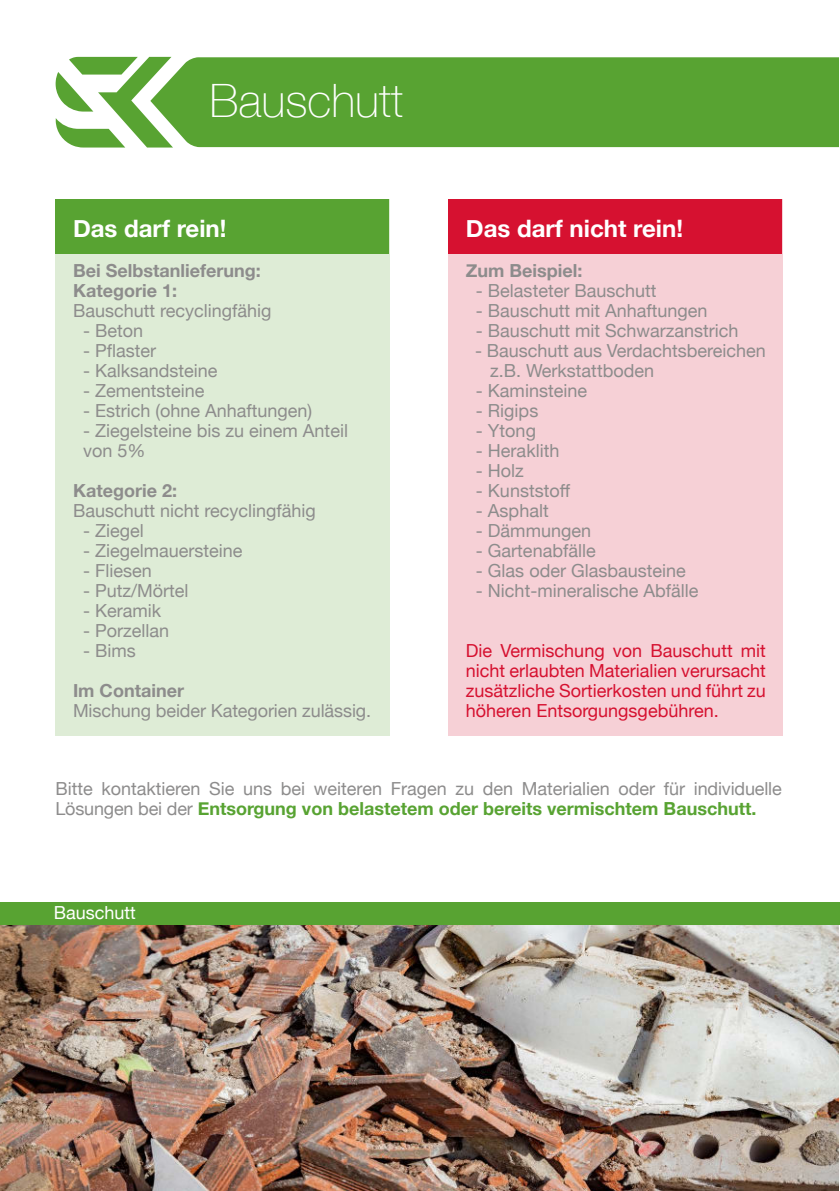
<style>
.page{position:relative;width:840px;height:1191px;background:#fff}
.page>*{position:absolute;margin:0;border:0;box-sizing:border-box;transform-origin:0 0}
.t1{font:100 46px "Helvetica Neue";color:#fff}
.t2{font:700 24px "Helvetica Neue";color:#fff}
.t3{font:18px/20px "Helvetica Neue";color:#8d8c8c}
.t4{font:18px/20px "Helvetica Neue";color:#d61130;text-align:justify}
.t5{font:700 18px/20px "Helvetica Neue";color:#8d8c8c}
.t6{font:18px "Helvetica Neue";color:#fff}
.s1{font-weight:700;color:#58a332}
</style>
<div class="page">
<svg style="left:56px;top:57px;width:94px;height:90px"></svg>
<div style="left:150px;top:57px;width:688px;height:90px;background:#58a332"></div>
<div style="left:447px;top:199px;width:334px;height:537px;background:#f6d0d6"></div>
<div style="left:55px;top:199px;width:334px;height:537px;background:#deecd6"></div>
<div style="left:55px;top:199px;width:333px;height:54px;background:#58a332"></div>
<div style="left:448px;top:199px;width:333px;height:54px;background:#d61130"></div>
<img style="left:0;top:924px;width:838px;height:267px">
<div style="left:0;top:901px;width:839px;height:23px;background:#58a332"></div>
<h1 class="t1" style="left:209px;top:74px;width:195px">Bauschutt</h1>
<h2 class="t2" style="left:73px;top:220px;width:155px">Das darf rein!</h2>
<p class="t5" style="left:73px;top:262px;width:189px">Bei Selbstanlieferung:<br>Kategorie 1:</p>
<p class="t3" style="left:73px;top:303px;width:200px">Bauschutt recyclingfähig</p>
<p class="t3" style="left:83px;top:323px;width:62px">- Beton</p>
<p class="t3" style="left:83px;top:342px;width:74px">- Pflaster</p>
<p class="t3" style="left:83px;top:363px;width:136px">- Kalksandsteine</p>
<p class="t3" style="left:83px;top:383px;width:123px">- Zementsteine</p>
<p class="t3" style="left:83px;top:403px;width:231px">- Estrich (ohne Anhaftungen)</p>
<p class="t3" style="left:83px;top:423px;width:266px">- Ziegelsteine bis zu einem Anteil von 5%</p>
<p class="t5" style="left:73px;top:482px;width:105px">Kategorie 2:</p>
<p class="t3" style="left:73px;top:503px;width:244px">Bauschutt nicht recyclingfähig</p>
<p class="t3" style="left:83px;top:523px;width:62px">- Ziegel</p>
<p class="t3" style="left:83px;top:543px;width:161px">- Ziegelmauersteine</p>
<p class="t3" style="left:83px;top:563px;width:70px">- Fliesen</p>
<p class="t3" style="left:83px;top:583px;width:107px">- Putz/Mörtel</p>
<p class="t3" style="left:83px;top:603px;width:80px">- Keramik</p>
<p class="t3" style="left:83px;top:623px;width:87px">- Porzellan</p>
<p class="t3" style="left:83px;top:643px;width:54px">- Bims</p>
<p class="t5" style="left:73px;top:682px;width:112px">Im Container</p>
<p class="t3" style="left:73px;top:703px;width:299px">Mischung beider Kategorien zulässig.</p>
<h2 class="t2" style="left:465px;top:219px;width:218px">Das darf nicht rein!</h2>
<p class="t5" style="left:465px;top:262px;width:118px">Zum Beispiel:</p>
<p class="t3" style="left:475px;top:282px;width:182px">- Belasteter Bauschutt</p>
<p class="t3" style="left:475px;top:302px;width:233px">- Bauschutt mit Anhaftungen</p>
<p class="t3" style="left:475px;top:322px;width:264px">- Bauschutt mit Schwarzanstrich</p>
<p class="t3" style="left:490px;top:342px;width:277px;text-indent:-15px">- Bauschutt aus Verdachtsbereichen z.B. Werkstattboden</p>
<p class="t3" style="left:475px;top:382px;width:113px">- Kaminsteine</p>
<p class="t3" style="left:475px;top:402px;width:64px">- Rigips</p>
<p class="t3" style="left:475px;top:422px;width:62px">- Ytong</p>
<p class="t3" style="left:475px;top:442px;width:85px">- Heraklith</p>
<p class="t3" style="left:475px;top:462px;width:49px">- Holz</p>
<p class="t3" style="left:475px;top:481px;width:96px">- Kunststoff</p>
<p class="t3" style="left:475px;top:502px;width:74px">- Asphalt</p>
<p class="t3" style="left:475px;top:522px;width:117px">- Dämmungen</p>
<p class="t3" style="left:475px;top:542px;width:121px">- Gartenabfälle</p>
<p class="t3" style="left:475px;top:562px;width:211px">- Glas oder Glasbausteine</p>
<p class="t3" style="left:475px;top:582px;width:224px">- Nicht-mineralische Abfälle</p>
<p class="t4" style="left:465px;top:642px;width:301px">Die Vermischung von Bauschutt mit nicht erlaubten Materialien verursacht zusätzliche Sortierkosten und führt zu höheren Entsorgungsgebühren.</p>
<p class="t3" style="left:55px;top:780px;width:727px">Bitte kontaktieren Sie uns bei weiteren Fragen zu den Materialien oder für individuelle<br>Lösungen bei der <span class="s1">Entsorgung von belastetem oder bereits vermischtem Bauschutt.</span></p>
<p class="t6" style="left:54px;top:905px;width:84px">Bauschutt</p>
</div>
